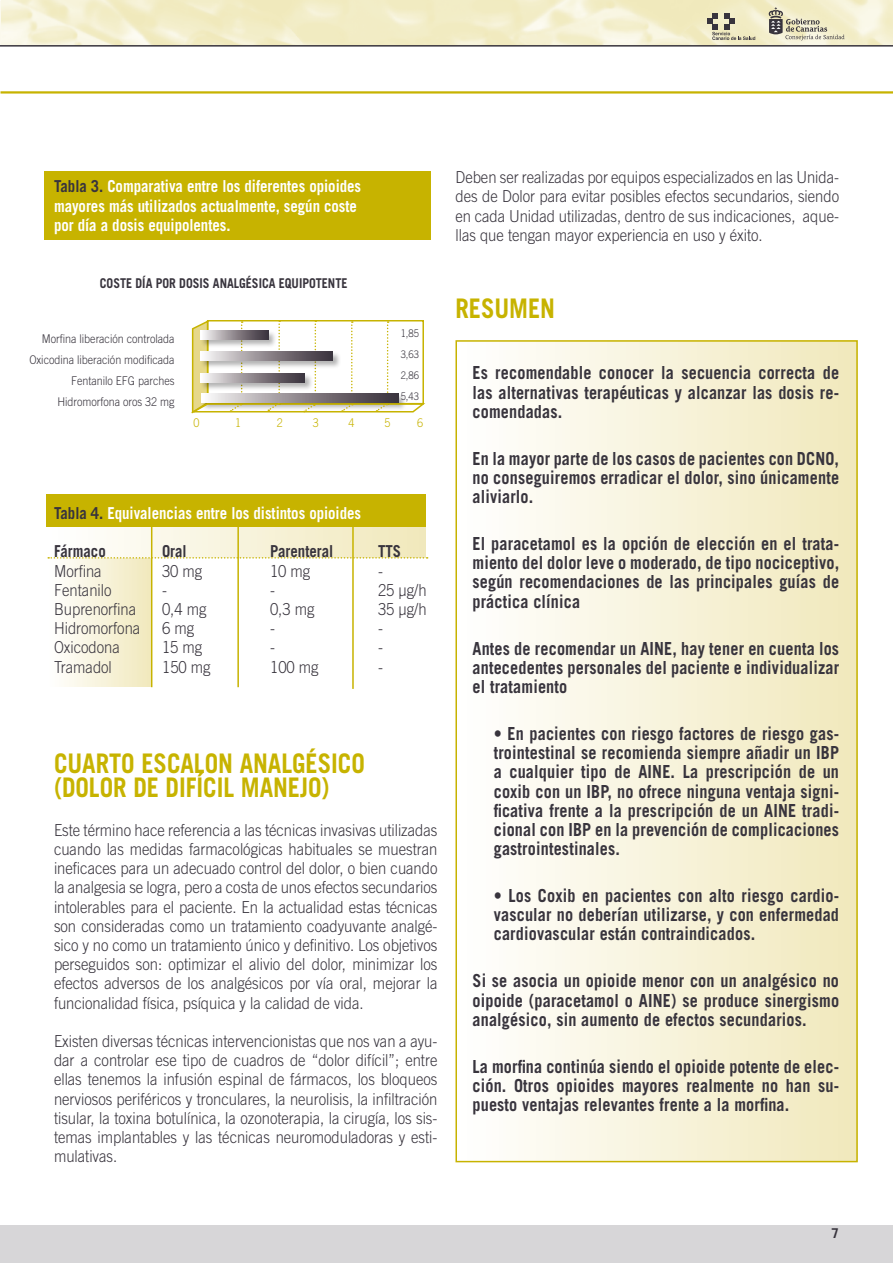
<style>
.page{position:relative;width:893px;height:1263px;background:#fff}
.page>*{position:absolute;margin:0;border:0;box-sizing:border-box;transform-origin:0 0}
.t1{font:700 27px/24px "Trade Gothic";color:#c7b300;scale:.9 1}
.t2{font:700 18px/19.2px "Trade Gothic";letter-spacing:.01em;color:#38343d;text-align:justify;scale:.9 1}
.t3{font:300 16.5px/19.2px "Trade Gothic";color:#38343d;text-align:justify;scale:.9 1}
.t4{font:700 16.5px/19.2px "Trade Gothic";color:#fff;scale:.9 1}
.t5{font:700 16.5px "Trade Gothic";color:#38343d;scale:.9 1}
.t6{font:700 13.5px "Trade Gothic";color:#38343d;scale:.9 1}
.t7{font:700 13.5px "Trade Gothic";color:#38343d}
.t8{font:300 12px/21px "Trade Gothic";color:#38343d;text-align:right;scale:.9 1}
.t9{font:300 12px "Trade Gothic";color:#c7b300;scale:.9 1}
.t10{font:300 10.5px/21px "Trade Gothic";color:#38343d;text-align:justify;scale:.9 1}
.s1{color:#38343d}
</style>
<div class="page">
<img style="left:0;top:0;width:1px;height:45px">
<img style="left:1px;top:0;width:892px;height:45px">
<div style="left:0;top:1225px;width:893px;height:38px;background:#d7d6d8"></div>
<hr style="left:0;top:45px;width:893px;height:2px;background:#38343d">
<svg style="left:707px;top:13px;width:48px;height:27px"></svg>
<svg style="left:769px;top:7px;width:76px;height:33px;background:#cfcab0"></svg>
<hr style="left:0;top:91px;width:893px;height:3px;background:#c7b300">
<div style="left:456px;top:341px;width:401px;height:820px;background:linear-gradient(to right,#fff,#f1e8bc)"></div>
<div style="left:455px;top:340px;width:403px;height:822px;border:2px solid #c7b300"></div>
<div style="left:48px;top:526px;width:103px;height:161px;background:linear-gradient(to right,#fff,#f1e9bd)"></div>
<div style="left:47px;top:526px;width:379px;height:31px;background:linear-gradient(to right,#fff,#f1e8bb)"></div>
<div style="left:47px;top:494px;width:379px;height:32px;background:#c7b300"></div>
<hr style="left:237px;top:525px;width:2px;height:162px;background:#c7b300">
<hr style="left:352px;top:526px;width:2px;height:163px;background:#c7b300">
<svg style="left:48px;top:557px;width:380px;height:2px"></svg>
<hr style="left:151px;top:525px;width:1px;height:162px;background:#c7b300">
<div style="left:45px;top:171px;width:386px;height:68px;background:#c7b300"></div>
<svg style="left:191px;top:320px;width:235px;height:94px"></svg>
<p class="t4" style="left:54px;top:177px;width:343px"><span class="s1">Tabla 3.</span> Comparativa entre los diferentes opioides mayores más utilizados actualmente, según coste por día a dosis equipolentes.</p>
<p class="t6" style="left:100px;top:274px;width:277px">COSTE DÍA POR DOSIS ANALGÉSICA EQUIPOTENTE</p>
<p class="t8" style="left:29px;top:328px;width:163px">Morfina liberación controlada<br>Oxicodina liberación modificada<br>Fentanilo EFG parches<br>Hidromorfona oros 32 mg</p>
<p class="t10" style="left:401px;top:323px;width:22px">1,85<br>3,63<br>2,86<br>5,43</p>
<p class="t9" style="left:193px;top:416px;width:8px">0</p>
<p class="t9" style="left:235px;top:416px;width:8px">1</p>
<p class="t9" style="left:277px;top:416px;width:8px">2</p>
<p class="t9" style="left:313px;top:416px;width:8px">3</p>
<p class="t9" style="left:349px;top:416px;width:8px">4</p>
<p class="t9" style="left:384px;top:416px;width:8px">5</p>
<p class="t9" style="left:417px;top:416px;width:8px">6</p>
<p class="t4" style="left:54px;top:503px;width:343px"><span class="s1">Tabla 4.</span> Equivalencias entre los distintos opioides</p>
<p class="t5" style="left:54px;top:541px;width:59px">Fármaco</p>
<p class="t5" style="left:162px;top:541px;width:29px">Oral</p>
<p class="t5" style="left:270px;top:541px;width:72px">Parenteral</p>
<p class="t5" style="left:378px;top:541px;width:27px">TTS</p>
<p class="t3" style="left:54px;top:561px;width:54px">Morfina</p>
<p class="t3" style="left:162px;top:561px;width:46px">30 mg</p>
<p class="t3" style="left:270px;top:561px;width:46px">10 mg</p>
<p class="t3" style="left:378px;top:561px;width:7px">-</p>
<p class="t3" style="left:54px;top:580px;width:65px">Fentanilo</p>
<p class="t3" style="left:162px;top:580px;width:7px">-</p>
<p class="t3" style="left:270px;top:580px;width:7px">-</p>
<p class="t3" style="left:378px;top:580px;width:55px">25 μg/h</p>
<p class="t3" style="left:54px;top:599px;width:93px">Buprenorfina</p>
<p class="t3" style="left:162px;top:599px;width:51px">0,4 mg</p>
<p class="t3" style="left:270px;top:599px;width:51px">0,3 mg</p>
<p class="t3" style="left:378px;top:599px;width:55px">35 μg/h</p>
<p class="t3" style="left:54px;top:618px;width:97px">Hidromorfona</p>
<p class="t3" style="left:162px;top:618px;width:37px">6 mg</p>
<p class="t3" style="left:270px;top:618px;width:7px">-</p>
<p class="t3" style="left:378px;top:618px;width:7px">-</p>
<p class="t3" style="left:54px;top:638px;width:75px">Oxicodona</p>
<p class="t3" style="left:162px;top:638px;width:46px">15 mg</p>
<p class="t3" style="left:270px;top:638px;width:7px">-</p>
<p class="t3" style="left:378px;top:638px;width:7px">-</p>
<p class="t3" style="left:54px;top:657px;width:66px">Tramadol</p>
<p class="t3" style="left:162px;top:657px;width:55px">150 mg</p>
<p class="t3" style="left:270px;top:657px;width:55px">100 mg</p>
<p class="t3" style="left:378px;top:657px;width:7px">-</p>
<h1 class="t1" style="left:54px;top:751px;width:347px">CUARTO ESCALON ANALGÉSICO (DOLOR DE DIFÍCIL MANEJO)</h1>
<p class="t3" style="left:54px;top:820px;width:428px">Este término hace referencia a las técnicas invasivas utilizadas cuando las medidas farmacológicas habituales se muestran ineficaces para un adecuado control del dolor, o bien cuando la analgesia se logra, pero a costa de unos efectos secundarios intolerables para el paciente. En la actualidad estas técnicas son consideradas como un tratamiento coadyuvante analgé&shy;sico y no como un tratamiento único y definitivo. Los objetivos perseguidos son: optimizar el alivio del dolor, minimizar los efectos adversos de los analgésicos por vía oral, mejorar la funcionalidad física, psíquica y la calidad de vida.</p>
<p class="t3" style="left:54px;top:1031px;width:428px">Existen diversas técnicas intervencionistas que nos van a ayu&shy;dar a controlar ese tipo de cuadros de “dolor difícil”; entre ellas tenemos la infusión espinal de fármacos, los bloqueos nerviosos periféricos y tronculares, la neurolisis, la infiltración tisular, la toxina botulínica, la ozonoterapia, la cirugía, los sis&shy;temas implantables y las técnicas neuromoduladoras y esti&shy;mulativas.</p>
<p class="t3" style="left:455px;top:167px;width:428px">Deben ser realizadas por equipos especializados en las Unida&shy;des de Dolor para evitar posibles efectos secundarios, siendo en cada Unidad utilizadas, dentro de sus indicaciones, aque&shy;llas que tengan mayor experiencia en uso y éxito.</p>
<h1 class="t1" style="left:455px;top:295px;width:112px">RESUMEN</h1>
<p class="t2" style="left:472px;top:363px;width:409px">Es recomendable conocer la secuencia correcta de las alternativas terapéuticas y alcanzar las dosis re&shy;comendadas.</p>
<p class="t2" style="left:472px;top:448px;width:409px">En la mayor parte de los casos de pacientes con DCNO, no conseguiremos erradicar el dolor, sino únicamente aliviarlo.</p>
<p class="t2" style="left:472px;top:534px;width:409px">El paracetamol es la opción de elección en el trata&shy;miento del dolor leve o moderado, de tipo nociceptivo, según recomendaciones de las principales guías de práctica clínica</p>
<p class="t2" style="left:472px;top:638px;width:409px">Antes de recomendar un AINE, hay tener en cuenta los antecedentes personales del paciente e individualizar el tratamiento</p>
<p class="t2" style="left:494px;top:724px;width:385px">• En pacientes con riesgo factores de riesgo gas&shy;trointestinal se recomienda siempre añadir un IBP a cualquier tipo de AINE. La prescripción de un coxib con un IBP, no ofrece ninguna ventaja signi&shy;ficativa frente a la prescripción de un AINE tradi&shy;cional con IBP en la prevención de complicaciones gastrointestinales.</p>
<p class="t2" style="left:494px;top:886px;width:385px">• Los Coxib en pacientes con alto riesgo cardio&shy;vascular no deberían utilizarse, y con enfermedad cardiovascular están contraindicados.</p>
<p class="t2" style="left:472px;top:971px;width:409px">Si se asocia un opioide menor con un analgésico no oipoide (paracetamol o AINE) se produce sinergismo analgésico, sin aumento de efectos secundarios.</p>
<p class="t2" style="left:472px;top:1056px;width:409px">La morfina continúa siendo el opioide potente de elec&shy;ción. Otros opioides mayores realmente no han su&shy;puesto ventajas relevantes frente a la morfina.</p>
<p class="t7" style="left:832px;top:1225px;width:9px">7</p>
</div>
